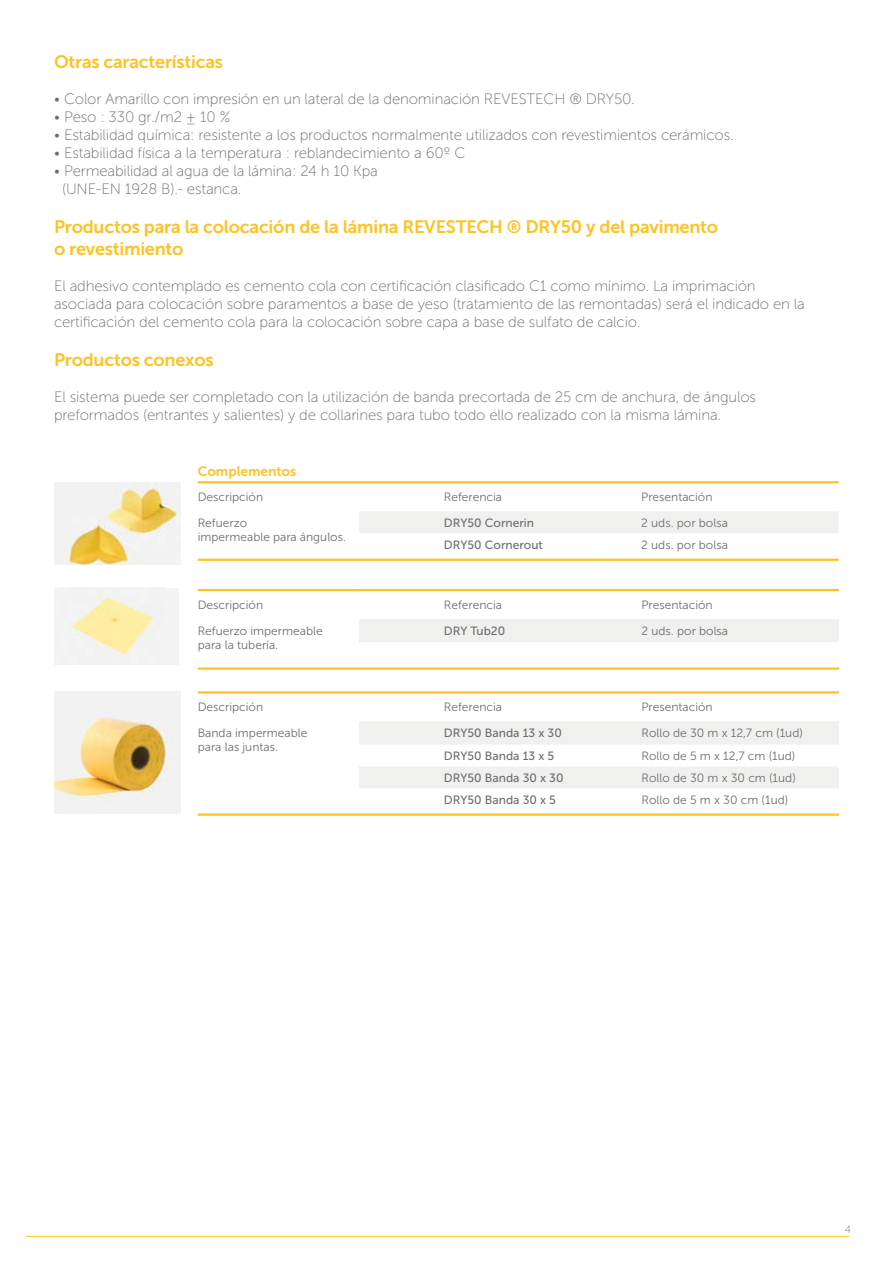
<style>
.page{position:relative;width:893px;height:1263px;background:#fff}
.page>*{position:absolute;margin:0;border:0;box-sizing:border-box;transform-origin:0 0}
.t1{font:18px/21.6px "Museo Sans 700";letter-spacing:-.01em;color:#ffc222}
.t2{font:15px/18px "Museo Sans 100";letter-spacing:-.01em;color:#6d6e71}
.t3{font:13.65px "Museo Sans 700";color:#ffc222}
.t4{font:12px/14.4px "Museo Sans 300";color:#6d6e71}
.t5{font:12px "Museo Sans 500";color:#6d6e71}
.t6{font:10.5px "Museo Sans 100";color:#6d6e71}
</style>
<div class="page">
<hr style="left:26px;top:1236px;width:823px;height:1px;background:#ffc222">
<div style="left:359px;top:511px;width:479px;height:22px;background:#f0f0ee"></div>
<hr style="left:198px;top:481px;width:161px;height:2px;background:#ffc222">
<hr style="left:359px;top:481px;width:240px;height:2px;background:#ffc222">
<hr style="left:599px;top:481px;width:239px;height:2px;background:#ffc222">
<hr style="left:198px;top:559px;width:161px;height:2px;background:#ffc222">
<hr style="left:359px;top:559px;width:240px;height:2px;background:#ffc222">
<hr style="left:599px;top:559px;width:239px;height:2px;background:#ffc222">
<img style="left:54px;top:483px;width:127px;height:81px">
<svg style="left:359px;top:722px;width:480px;height:66px"></svg>
<hr style="left:198px;top:691px;width:161px;height:2px;background:#ffc222">
<hr style="left:359px;top:691px;width:240px;height:2px;background:#ffc222">
<hr style="left:599px;top:691px;width:240px;height:2px;background:#ffc222">
<hr style="left:198px;top:813px;width:161px;height:3px;background:#ffc222">
<hr style="left:359px;top:813px;width:240px;height:3px;background:#ffc222">
<hr style="left:599px;top:813px;width:240px;height:3px;background:#ffc222">
<img style="left:54px;top:691px;width:127px;height:122px">
<div style="left:54px;top:588px;width:125px;height:77px;background:#f3f3f4"></div>
<img style="left:71px;top:590px;width:94px;height:66px">
<div style="left:359px;top:619px;width:480px;height:23px;background:#f0f0ee"></div>
<hr style="left:198px;top:589px;width:161px;height:2px;background:#ffc222">
<hr style="left:359px;top:589px;width:240px;height:2px;background:#ffc222">
<hr style="left:599px;top:589px;width:240px;height:2px;background:#ffc222">
<hr style="left:198px;top:667px;width:161px;height:3px;background:#ffc222">
<hr style="left:359px;top:667px;width:240px;height:3px;background:#ffc222">
<hr style="left:599px;top:667px;width:240px;height:3px;background:#ffc222">
<p class="t1" style="left:54px;top:50px;width:170px">Otras características</p>
<p class="t2" style="left:54px;top:90px;width:582px">• Color Amarillo con impresión en un lateral de la denominación REVESTECH ® DRY50.</p>
<p class="t2" style="left:54px;top:108px;width:178px">• Peso : 330 gr./m2 ± 10 %</p>
<p class="t2" style="left:54px;top:126px;width:681px">• Estabilidad química: resistente a los productos normalmente utilizados con revestimientos cerámicos.</p>
<p class="t2" style="left:54px;top:144px;width:413px">• Estabilidad física a la temperatura : reblandecimiento a 60º C</p>
<p class="t2" style="left:62px;top:162px;width:317px;text-indent:-8px">• Permeabilidad al agua de la lámina: 24 h 10 Kpa (UNE-EN 1928 B).- estanca.</p>
<p class="t1" style="left:54px;top:216px;width:666px">Productos para la colocación de la lámina REVESTECH ® DRY50 y del pavimento o revestimiento</p>
<p class="t2" style="left:54px;top:277px;width:752px">El adhesivo contemplado es cemento cola con certificación clasificado C1 como mínimo. La imprimación asociada para colocación sobre paramentos a base de yeso (tratamiento de las remontadas) será el indicado en la certificación del cemento cola para la colocación sobre capa a base de sulfato de calcio.</p>
<p class="t1" style="left:54px;top:349px;width:161px">Productos conexos</p>
<p class="t2" style="left:54px;top:388px;width:703px">El sistema puede ser completado con la utilización de banda precortada de 25 cm de anchura, de ángulos preformados (entrantes y salientes) y de collarines para tubo todo ello realizado con la misma lámina.</p>
<p class="t3" style="left:198px;top:464px;width:100px">Complementos</p>
<p class="t4" style="left:198px;top:490px;width:67px">Descripción</p>
<p class="t4" style="left:444px;top:490px;width:60px">Referencia</p>
<p class="t4" style="left:641px;top:490px;width:73px">Presentación</p>
<p class="t4" style="left:198px;top:515px;width:150px">Refuerzo<br>impermeable para ángulos.</p>
<p class="t5" style="left:444px;top:516px;width:92px">DRY50 Cornerin</p>
<p class="t4" style="left:641px;top:515px;width:88px">2 uds. por bolsa</p>
<p class="t5" style="left:444px;top:538px;width:100px">DRY50 Cornerout</p>
<p class="t4" style="left:641px;top:538px;width:88px">2 uds. por bolsa</p>
<p class="t4" style="left:198px;top:598px;width:67px">Descripción</p>
<p class="t4" style="left:444px;top:598px;width:60px">Referencia</p>
<p class="t4" style="left:641px;top:598px;width:73px">Presentación</p>
<p class="t4" style="left:198px;top:623px;width:127px">Refuerzo impermeable para la tubería.</p>
<p class="t5" style="left:444px;top:624px;width:63px">DRY Tub20</p>
<p class="t4" style="left:641px;top:623px;width:88px">2 uds. por bolsa</p>
<p class="t4" style="left:198px;top:700px;width:67px">Descripción</p>
<p class="t4" style="left:444px;top:700px;width:60px">Referencia</p>
<p class="t4" style="left:641px;top:700px;width:73px">Presentación</p>
<p class="t4" style="left:198px;top:726px;width:111px">Banda impermeable para las juntas.</p>
<p class="t5" style="left:444px;top:726px;width:119px">DRY50 Banda 13 x 30</p>
<p class="t4" style="left:641px;top:726px;width:163px">Rollo de 30 m x 12,7 cm (1ud)</p>
<p class="t5" style="left:444px;top:749px;width:112px">DRY50 Banda 13 x 5</p>
<p class="t4" style="left:641px;top:749px;width:155px">Rollo de 5 m x 12,7 cm (1ud)</p>
<p class="t5" style="left:444px;top:771px;width:121px">DRY50 Banda 30 x 30</p>
<p class="t4" style="left:641px;top:770px;width:156px">Rollo de 30 m x 30 cm (1ud)</p>
<p class="t5" style="left:444px;top:793px;width:114px">DRY50 Banda 30 x 5</p>
<p class="t4" style="left:641px;top:792px;width:148px">Rollo de 5 m x 30 cm (1ud)</p>
<p class="t6" style="left:845px;top:1224px;width:8px">4</p>
</div>
